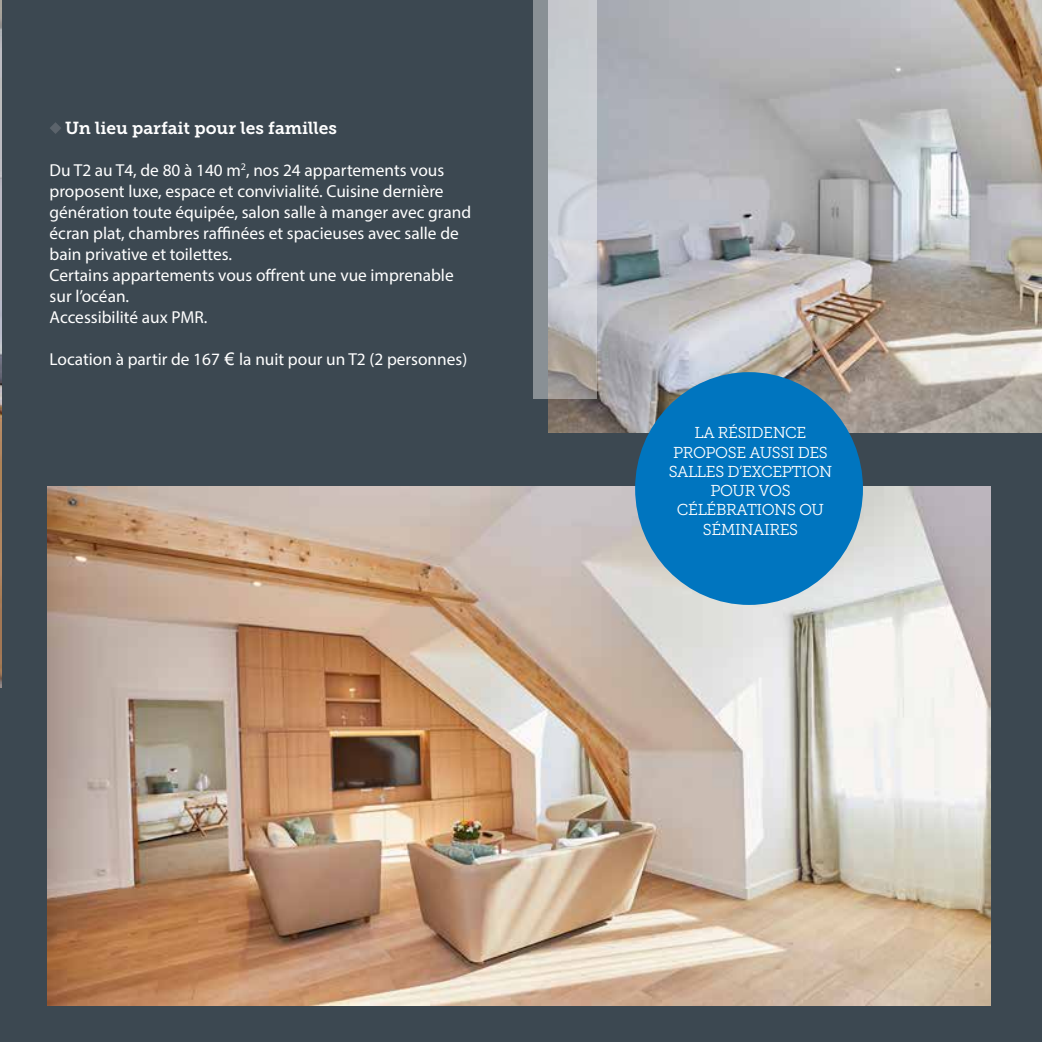
<style>
.page{position:relative;width:1042px;height:1042px;background:#3c4851}
.page>*{position:absolute;margin:0;border:0;box-sizing:border-box;transform-origin:0 0}
.t1{font:17.32px/21px "Myriad Pro";color:#fff}
.t2{font:17.32px "Museo Slab 700";color:#fff}
.t3{font:15.75px/19.2px "Museo Slab 300";letter-spacing:-.025em;color:#fff;text-align:center}
.s1{font-family:"Arial"}
</style>
<div class="page">
<img style="left:548px;top:0;width:494px;height:432px">
<svg style="left:50px;top:122px;width:11px;height:12px"></svg>
<svg style="left:533px;top:0;width:64px;height:398px"></svg>
<img style="left:48px;top:486px;width:942px;height:520px">
<div style="left:635px;top:372px;width:228px;height:233px;background:#0075bf;border-radius:50%"></div>
<img style="left:0;top:0;width:1px;height:687px">
<p class="t2" style="left:65px;top:118px;width:273px">Un lieu parfait pour les familles</p>
<p class="t1" style="left:50px;top:159px;width:423px">Du T2 au T4, de 80 à 140 m<sup>2</sup>, nos 24 appartements vous proposent luxe, espace et convivialité. Cuisine dernière génération toute équipée, salon salle à manger avec grand écran plat, chambres raffinées et spacieuses avec salle de bain privative et toilettes.<br>Certains appartements vous offrent une vue imprenable sur l’océan.<br>Accessibilité aux PMR.</p>
<p class="t1" style="left:50px;top:348px;width:419px">Location à partir de 167 <span class="s1">€</span> la nuit pour un T2 (2 personnes)</p>
<p class="t3" style="left:668px;top:423px;width:165px">LA RÉSIDENCE<br>PROPOSE AUSSI DES<br>SALLES D’EXCEPTION<br>POUR VOS<br>CÉLÉBRATIONS OU<br>SÉMINAIRES</p>
</div>
